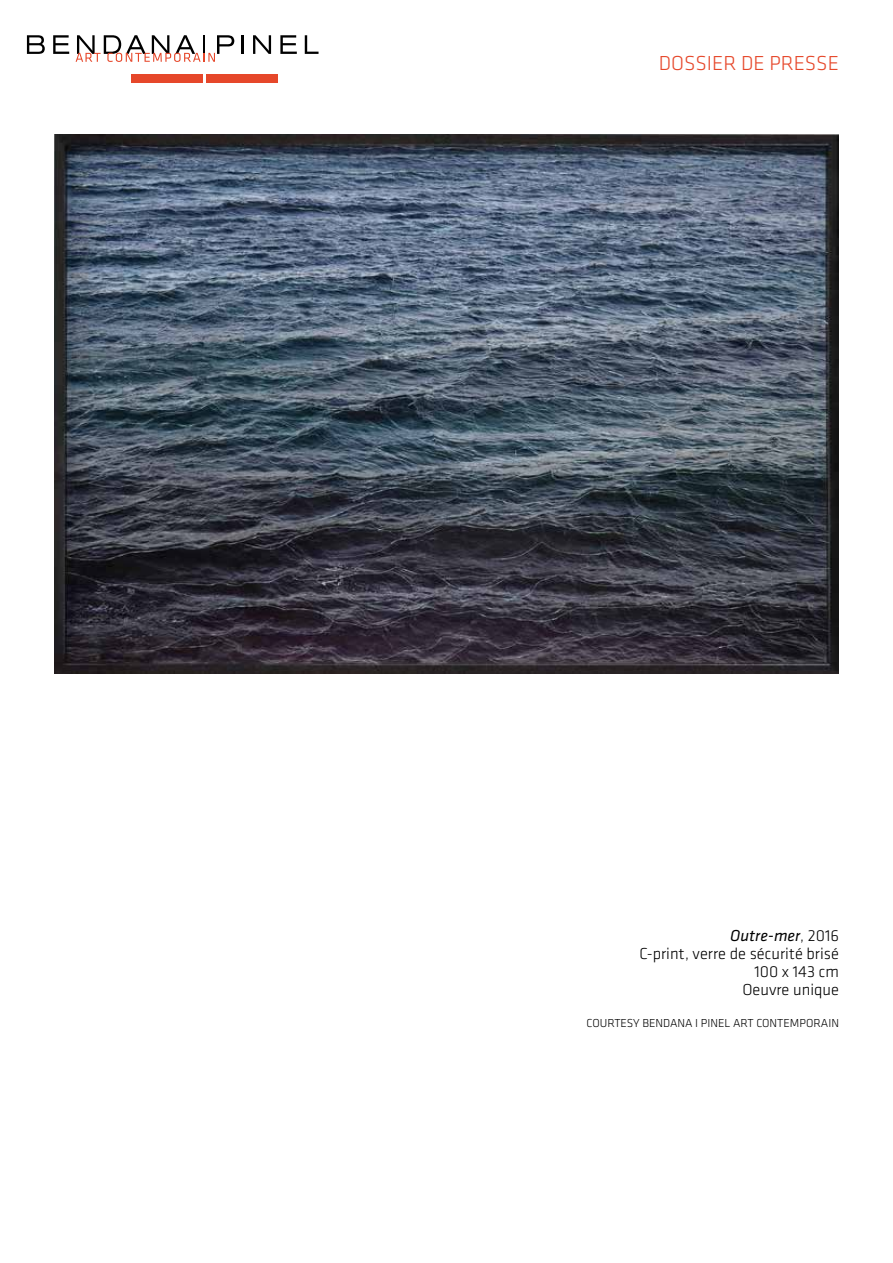
<style>
.page{position:relative;width:893px;height:1263px;background:#fff}
.page>*{position:absolute;margin:0;border:0;box-sizing:border-box;transform-origin:0 0}
.t1{font:300 21px "Klavika";color:#e6472a}
.t2{font:300 16.5px/18px "Klavika";color:#000;text-align:right}
.t3{font:300 12px "Klavika";color:#000}
.s1{font-weight:400;font-style:italic}
</style>
<div class="page">
<svg style="left:27px;top:35px;width:18px;height:19px"></svg>
<svg style="left:53px;top:35px;width:16px;height:19px"></svg>
<hr style="left:241px;top:35px;width:3px;height:19px;background:#000">
<svg style="left:253px;top:35px;width:18px;height:19px"></svg>
<svg style="left:280px;top:35px;width:17px;height:19px"></svg>
<svg style="left:305px;top:35px;width:14px;height:19px"></svg>
<svg style="left:76px;top:35px;width:158px;height:27px"></svg>
<div style="left:131px;top:74px;width:71px;height:9px;background:#e6472a"></div>
<div style="left:206px;top:74px;width:72px;height:9px;background:#e6472a"></div>
<img style="left:54px;top:135px;width:785px;height:538px">
<p class="t1" style="left:659px;top:51px;width:182px">DOSSIER DE PRESSE</p>
<p class="t2" style="left:639px;top:927px;width:201px"><span class="s1">Outre-mer</span>, 2016<br>C-print, verre de sécurité brisé<br>100 x 143 cm<br>Oeuvre unique</p>
<p class="t3" style="left:586px;top:1017px;width:254px">COURTESY BENDANA I PINEL ART CONTEMPORAIN</p>
</div>
